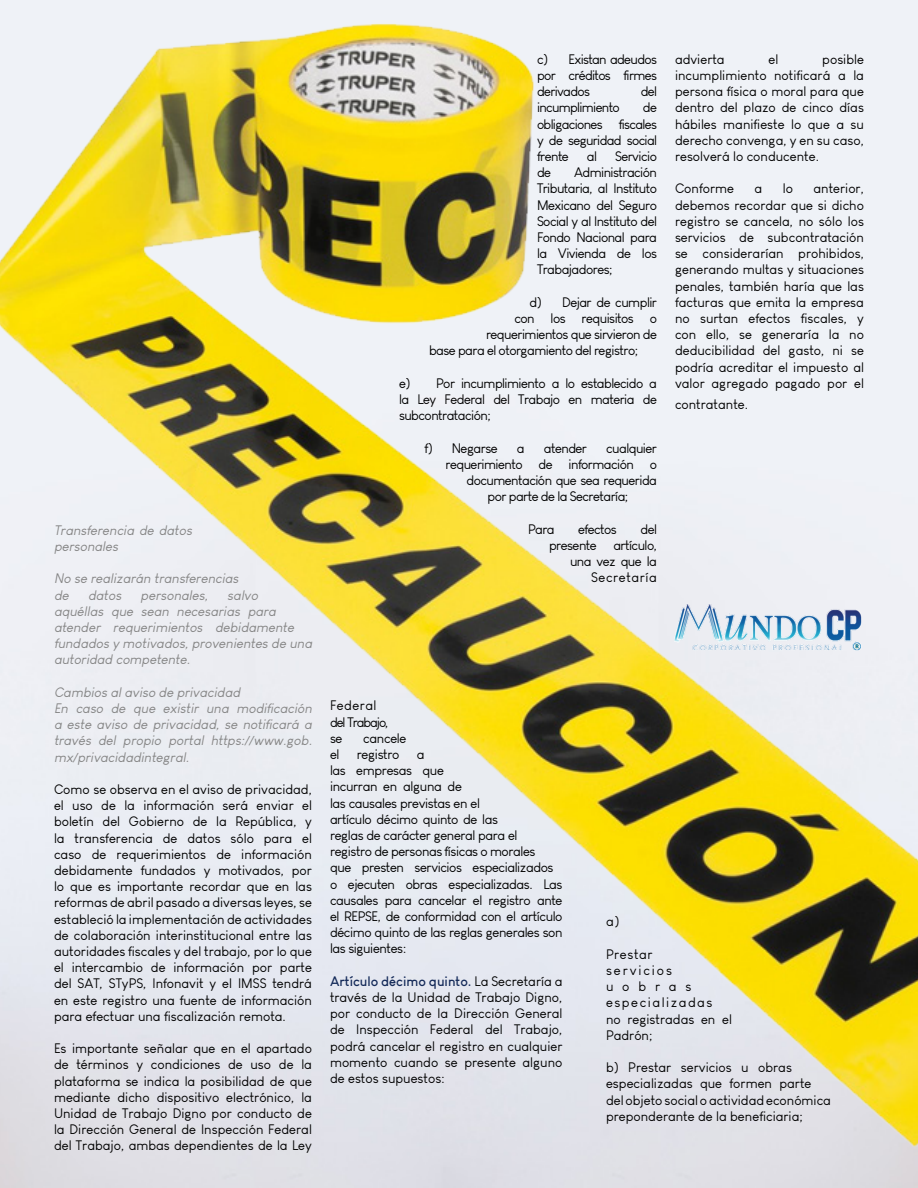
<style>
.page{position:relative;width:918px;height:1188px;background:#fff}
.page>*{position:absolute;margin:0;border:0;box-sizing:border-box;transform-origin:0 0}
.t1{font:13.5px/16.2px "Louis George Cafe";letter-spacing:-.03em;color:#000;text-align:justify}
.t2{font:italic 13.5px/16.2px "Louis George Cafe";color:#858585}
.t3{font:13.5px/16.2px "Louis George Cafe";color:#000}
.t4{font:13.5px/16.2px "Louis George Cafe";letter-spacing:.11em;color:#000}
.t5{font:13.5px/16.2px "Louis George Cafe";letter-spacing:-.08em;color:#000}
.t6{font:13.5px "Louis George Cafe";letter-spacing:-.05em;color:#000}
.s1{font-weight:700;color:#142a59}
</style>
<div class="page">
<img style="left:0;top:0;width:918px;height:1188px">
<img style="left:668px;top:591px;width:201px;height:65px">
<p class="t2" style="left:54px;top:522px;width:142px">Transferencia de datos personales</p>
<p class="t2" style="left:54px;top:571px;width:262px">No se realizarán transferencias<br>de datos personales, salvo aquéllas que sean necesarias para atender requerimientos debidamente fundados y motivados,provenientes de una autoridad competente.</p>
<p class="t2" style="left:54px;top:684px;width:191px">Cambios alaviso de privacidad</p>
<p class="t2" style="left:54px;top:700px;width:262px;text-align:justify">En caso de que existir una modificación a este aviso de privacidad, se notificará a través del propio portal https://www.gob. mx/privacidadintegral.</p>
<p class="t1" style="left:54px;top:781px;width:260px">Como se observa en el aviso de privacidad, el uso de la información será enviar el boletín del Gobierno de la República, y la transferencia de datos sólo para el caso de requerimientos de información debidamente fundados y motivados, por lo que es importante recordar que en las reformas de abril pasado a diversas leyes, se estableció la implementación de actividades de colaboración interinstitucional entre las autoridades fiscales y del trabajo, por lo que el intercambio de información por parte del SAT, STyPS, Infonavit y el IMSS tendrá en este registro una fuente de información para efectuar una fiscalización remota.</p>
<p class="t1" style="left:54px;top:1040px;width:260px">Es importante señalar que en el apartado de términos y condiciones de uso de la plataforma se indica la posibilidad de que mediante dicho dispositivo electrónico, la Unidad de Trabajo Digno por conducto de la Dirección General de Inspección Federal del Trabajo, ambas dependientes de la Ley</p>
<p class="t1" style="left:537px;top:51px;width:122px">c) Existan adeudos por créditos firmes derivados</p>
<p class="t1" style="left:641px;top:83px;width:18px">del</p>
<p class="t1" style="left:537px;top:100px;width:122px;text-indent:106px">de obligaciones fiscales y de seguridad social frente</p>
<p class="t6" style="left:537px;top:100px;width:84px">incumplimiento</p>
<p class="t1" style="left:587px;top:148px;width:12px">al</p>
<p class="t1" style="left:615px;top:148px;width:43px">Servicio</p>
<p class="t1" style="left:537px;top:164px;width:122px;text-indent:37px">Administración Tributaria, al Instituto Mexicano del Seguro Social y al Instituto del Fondo Nacional para la Vivienda de los Trabajadores;</p>
<p class="t1" style="left:530px;top:294px;width:129px">d) Dejar de cumplir</p>
<p class="t1" style="left:514px;top:310px;width:144px">con los requisitos o</p>
<p class="t1" style="left:486px;top:326px;width:173px">requerimientos que sirvieron de</p>
<p class="t1" style="left:429px;top:343px;width:211px">base para el otorgamiento del registro;</p>
<p class="t1" style="left:399px;top:375px;width:260px">e) Por incumplimiento a lo establecido a la Ley Federal del Trabajo en materia de subcontratación;</p>
<p class="t1" style="left:424px;top:440px;width:75px">f) Negarse</p>
<p class="t1" style="left:517px;top:440px;width:9px">a</p>
<p class="t1" style="left:544px;top:440px;width:45px">atender</p>
<p class="t1" style="left:606px;top:440px;width:52px">cualquier</p>
<p class="t1" style="left:446px;top:456px;width:213px">requerimiento de información o</p>
<p class="t1" style="left:466px;top:472px;width:192px">documentación que sea requerida</p>
<p class="t1" style="left:488px;top:488px;width:142px">por parte de la Secretaría;</p>
<p class="t1" style="left:528px;top:521px;width:28px">Para</p>
<p class="t1" style="left:578px;top:521px;width:40px">efectos</p>
<p class="t1" style="left:537px;top:164px;width:16px">de</p>
<p class="t1" style="left:549px;top:521px;width:110px;text-align:right">del<br>presente artículo, una vez que la<br>Secretaría</p>
<p class="t3" style="left:675px;top:51px;width:51px">advierta</p>
<p class="t1" style="left:769px;top:51px;width:11px">el</p>
<p class="t1" style="left:675px;top:51px;width:191px;text-indent:147px">posible incumplimiento notificará a la persona física o moral para que dentro del plazo de cinco días hábiles manifieste lo que a su derecho convenga, y en su caso, resolverá lo conducente.</p>
<p class="t3" style="left:675px;top:181px;width:61px">Conforme</p>
<p class="t1" style="left:755px;top:181px;width:9px">a</p>
<p class="t1" style="left:783px;top:181px;width:12px">lo</p>
<p class="t1" style="left:675px;top:181px;width:191px;text-indent:139px">anterior, debemos recordar que si dicho registro se cancela, no sólo los servicios de subcontratación se considerarían prohibidos, generando multas y situaciones penales, también haría que las facturas que emita la empresa no surtan efectos fiscales, y con ello, se generaría la no deducibilidad del gasto, ni se podría acreditar el impuesto al valor agregado pagado por el</p>
<p class="t3" style="left:675px;top:397px;width:75px">contratante.</p>
<p class="t5" style="left:330px;top:697px;width:60px">Federal del Trabajo, se</p>
<p class="t1" style="left:363px;top:730px;width:45px">cancele</p>
<p class="t1" style="left:330px;top:746px;width:11px">el</p>
<p class="t1" style="left:357px;top:746px;width:44px">registro</p>
<p class="t1" style="left:330px;top:746px;width:234px;text-align:left;text-indent:87px">a<br>las empresas que<br>incurran en alguna de<br>las causales previstas en el<br>artículo décimo quinto de las<br>reglas de carácter general para el registro de personas físicas o morales<br>que presten servicios especializados o ejecuten obras especializadas. Las causales para cancelar el registro ante el REPSE, de conformidad con el artículo décimo quinto de las reglas generales son las siguientes:</p>
<p class="t1" style="left:330px;top:973px;width:234px"><span class="s1">Artículo décimo quinto.</span> La Secretaría a través de la Unidad de Trabajo Digno, por conducto de la Dirección General de Inspección Federal del Trabajo, podrá cancelar el registro en cualquier momento cuando se presente alguno de estos supuestos:</p>
<p class="t1" style="left:606px;top:913px;width:15px">a)</p>
<p class="t4" style="left:606px;top:946px;width:127px">Prestar<br>servicios uobras especializadas<br>no registradas en el<br>Padrón;</p>
<p class="t3" style="left:606px;top:1059px;width:227px">b) Prestar servicios u obras especializadas que formen parte del objeto social o actividad económica preponderante de la beneficiaria;</p>
</div>
